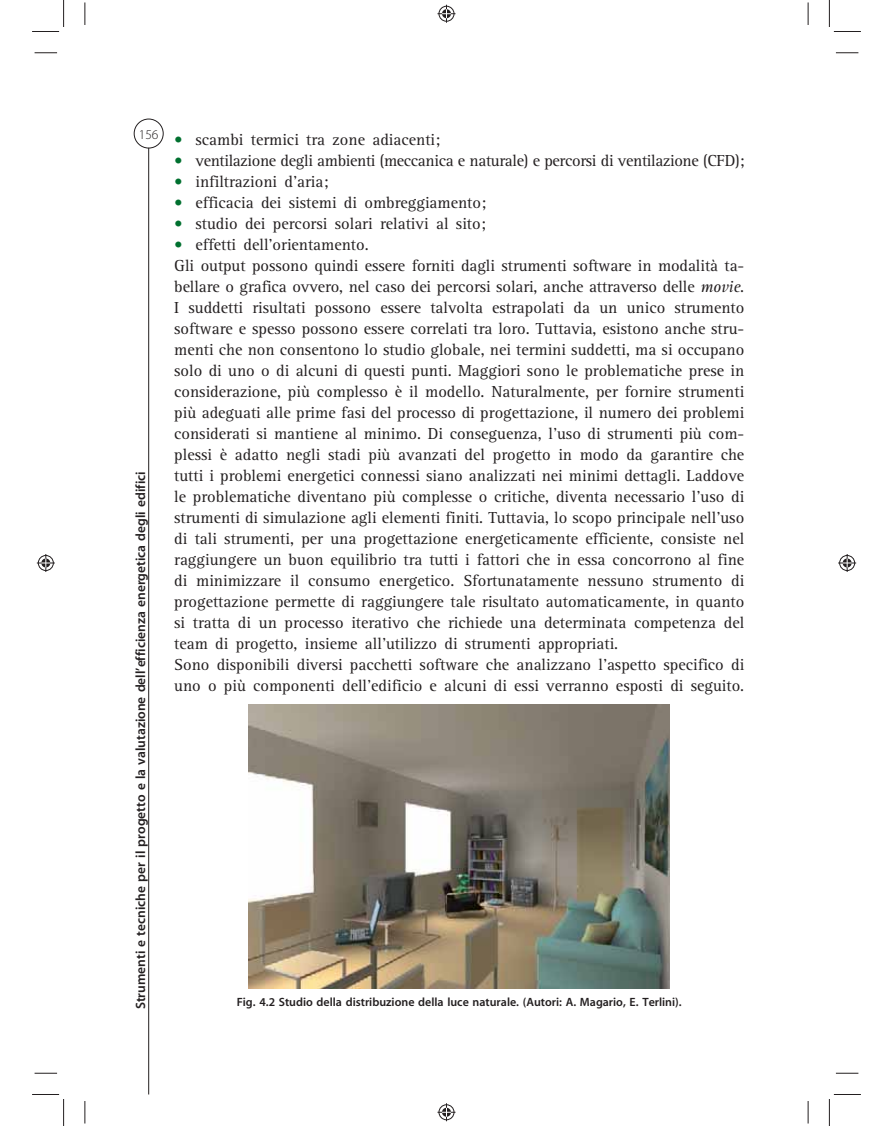
<style>
.page{position:relative;width:893px;height:1126px;background:#fff}
.page>*{position:absolute;margin:0;border:0;box-sizing:border-box;transform-origin:0 0}
.t1{font:16.5px/21px "Rotis Serif";color:#231f20}
.t2{font:16.5px "Rotis Serif";letter-spacing:-.02em;color:#231f20}
.t3{font:13.5px "Myriad MM 565 600";color:#231f20}
.t4{font:12px "Myriad MM 565 600";color:#231f20}
.s1{color:#00702f}
.s2{font-style:italic}
</style>
<div class="page">
<hr style="left:148px;top:148px;width:1px;height:946px;background:#231f20">
<div style="left:134px;top:119px;width:29px;height:29px;border:1px solid #231f20;border-radius:50%"></div>
<img style="left:249px;top:705px;width:420px;height:283px">
<svg style="left:35px;top:53px;width:22px;height:1px"></svg>
<svg style="left:836px;top:53px;width:22px;height:1px"></svg>
<svg style="left:35px;top:1073px;width:22px;height:1px"></svg>
<svg style="left:835px;top:1073px;width:23px;height:1px"></svg>
<svg style="left:85px;top:2px;width:1px;height:23px"></svg>
<svg style="left:85px;top:1101px;width:1px;height:23px"></svg>
<svg style="left:807px;top:2px;width:1px;height:23px"></svg>
<svg style="left:807px;top:1101px;width:1px;height:23px"></svg>
<svg style="left:32px;top:0;width:32px;height:32px"></svg>
<svg style="left:32px;top:1094px;width:32px;height:32px"></svg>
<svg style="left:829px;top:0;width:31px;height:32px"></svg>
<svg style="left:829px;top:1094px;width:31px;height:32px"></svg>
<svg style="left:437px;top:5px;width:18px;height:18px"></svg>
<svg style="left:437px;top:1103px;width:18px;height:18px"></svg>
<svg style="left:37px;top:554px;width:18px;height:18px"></svg>
<svg style="left:838px;top:554px;width:18px;height:18px"></svg>
<p class="t1" style="left:139px;top:131px;width:303px"><sup>156</sup> <span class="s1">•</span> scambi termici tra zone adiacenti;</p>
<p class="t2" style="left:174px;top:155px;width:571px"><span class="s1">•</span> ventilazione degli ambienti (meccanica e naturale) e percorsi di ventilazione (CFD);</p>
<p class="t1" style="left:174px;top:173px;width:156px"><span class="s1">•</span> infiltrazioni d’aria;</p>
<p class="t1" style="left:174px;top:194px;width:313px"><span class="s1">•</span> efficacia dei sistemi di ombreggiamento;</p>
<p class="t1" style="left:174px;top:215px;width:313px"><span class="s1">•</span> studio dei percorsi solari relativi al sito;</p>
<p class="t1" style="left:174px;top:236px;width:571px"><span class="s1">•</span> effetti dell’orientamento.<br>Gli output possono quindi essere forniti dagli strumenti software in modalità ta&shy;bellare o grafica ovvero, nel caso dei percorsi solari, anche attraverso delle <span class="s2">movie</span>.<br>I suddetti risultati possono essere talvolta estrapolati da un unico strumento software e spesso possono essere correlati tra loro. Tuttavia, esistono anche stru&shy;menti che non consentono lo studio globale, nei termini suddetti, ma si occupano solo di uno o di alcuni di questi punti. Maggiori sono le problematiche prese in considerazione, più complesso è il modello. Naturalmente, per fornire strumenti più adeguati alle prime fasi del processo di progettazione, il numero dei problemi considerati si mantiene al minimo. Di conseguenza, l’uso di strumenti più com&shy;plessi è adatto negli stadi più avanzati del progetto in modo da garantire che tutti i problemi energetici connessi siano analizzati nei minimi dettagli. Laddove le problematiche diventano più complesse o critiche, diventa necessario l’uso di strumenti di simulazione agli elementi finiti. Tuttavia, lo scopo principale nell’uso di tali strumenti, per una progettazione energeticamente efficiente, consiste nel raggiungere un buon equilibrio tra tutti i fattori che in essa concorrono al fine di minimizzare il consumo energetico. Sfortunatamente nessuno strumento di progettazione permette di raggiungere tale risultato automaticamente, in quanto si tratta di un processo iterativo che richiede una determinata competenza del team di progetto, insieme all’utilizzo di strumenti appropriati.<br>Sono disponibili diversi pacchetti software che analizzano l’aspetto specifico di uno o più componenti dell’edificio e alcuni di essi verranno esposti di seguito.</p>
<p class="t3" style="left:136px;top:1009px;width:539px;rotate:-90deg">Strumenti e tecniche per il progetto e la valutazione dell’efficienza energetica degli edifici</p>
<p class="t4" style="left:237px;top:997px;width:446px">Fig. 4.2 Studio della distribuzione della luce naturale. (Autori: A. Magario, E. Terlini).</p>
</div>
